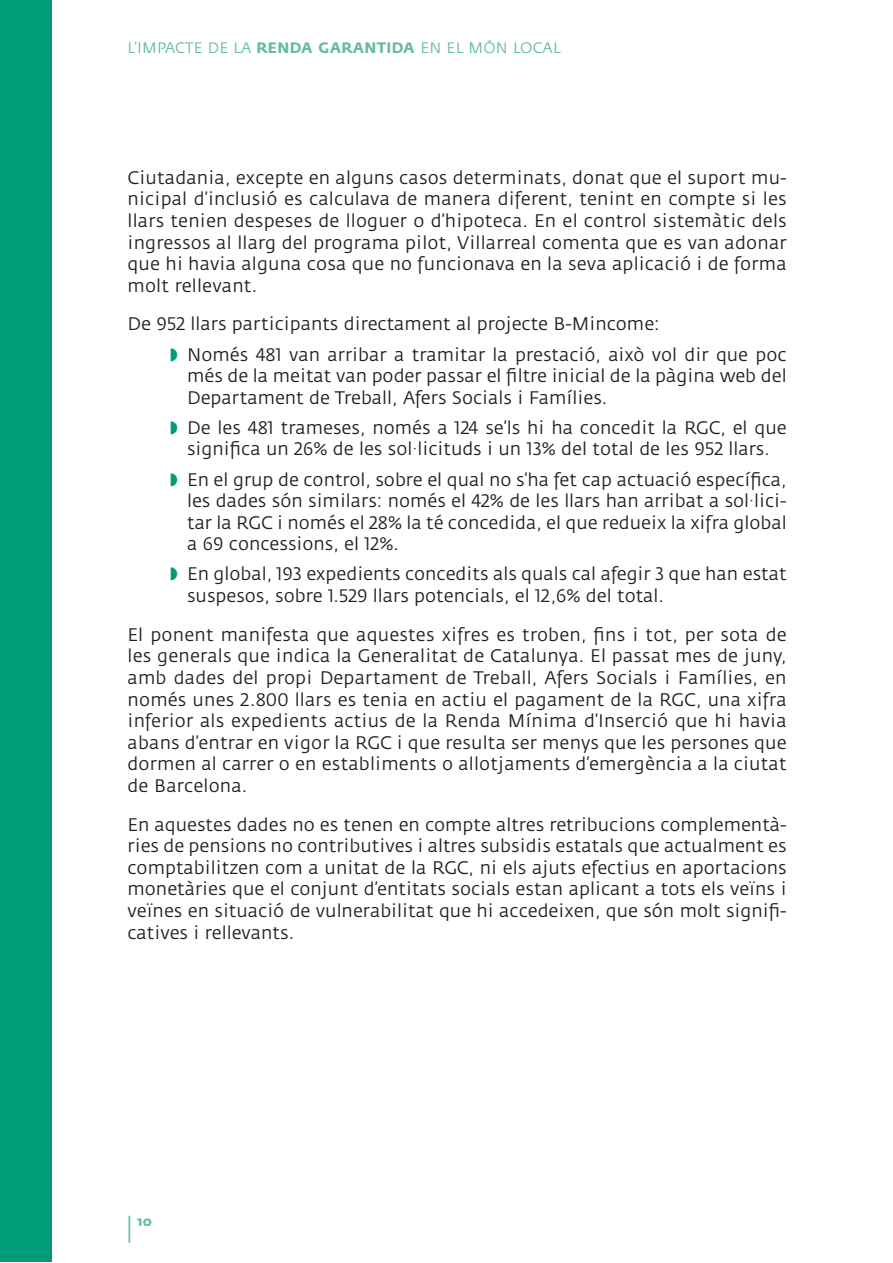
<style>
.page{position:relative;width:893px;height:1263px;background:#fff}
.page>*{position:absolute;margin:0;border:0;box-sizing:border-box;transform-origin:0 0}
.text_normal{font:18px/21.6px "Fedra Sans";color:#231f20;text-align:justify}
.text_normal_espai_2{font:18px "Fedra Sans";color:#231f20}
.t1{font:15px "Fedra Sans Book SC";letter-spacing:.02em;color:#65baa6}
.t2{font:13.5px "Fedra Sans Bold SC";color:#65baa6}
.s1{font-family:"Fedra Sans Bold SC"}
.s2{color:#009b78}
.s3{font-family:"Franklin Gothic";font-weight:600;font-size:27px}
</style>
<div class="page">
<div style="left:0;top:0;width:51px;height:1262px;background:#009b78"></div>
<p class="t1" style="left:128px;top:40px;width:434px">L’IMPACTE DE LA <span class="s1">RENDA GARANTIDA</span> EN EL MÓN LOCAL</p>
<p class="text_normal" style="left:128px;top:167px;width:661px">Ciutadania, excepte en alguns casos determinats, donat que el suport mu&shy;nicipal d’inclusió es calculava de manera diferent, tenint en compte si les llars tenien despeses de lloguer o d’hipoteca. En el control sistemàtic dels ingressos al llarg del programa pilot, Villarreal comenta que es van adonar que hi havia alguna cosa que no funcionava en la seva aplicació i de forma molt rellevant.</p>
<p class="text_normal_espai_2" style="left:128px;top:315px;width:534px">De 952 llars participants directament al projecte B-Mincome:</p>
<p class="text_normal" style="left:187px;top:344px;width:601px;text-indent:-17px"><span class="s2">◗</span> Només 481 van arribar a tramitar la prestació, això vol dir que poc més de la meitat van poder passar el filtre inicial de la pàgina web del Departament de Treball, Afers Socials i Famílies.</p>
<p class="text_normal" style="left:170px;top:417px;width:618px;text-align:center"><span class="s2">◗</span> De les 481 trameses, només a 124 se’ls hi ha concedit la RGC, el que significa un 26% de les sol·licituds i un 13% del total de les 952 llars.</p>
<p class="text_normal" style="left:187px;top:469px;width:601px;text-indent:-17px"><span class="s2">◗</span> En el grup de control, sobre el qual no s’ha fet cap actuació específica, les dades són similars: només el 42% de les llars han arribat a sol·lici&shy;tar la RGC i només el 28% la té concedida, el que redueix la xifra global a 69 concessions, el 12%.</p>
<p class="text_normal" style="left:187px;top:564px;width:601px;text-indent:-17px"><span class="s2">◗</span> En global, 193 expedients concedits als quals cal afegir 3 que han estat suspesos, sobre 1.529 llars potencials, el 12,6% del total.</p>
<p class="text_normal" style="left:128px;top:624px;width:661px">El ponent manifesta que aquestes xifres es troben, fins i tot, per sota de les generals que indica la Generalitat de Catalunya. El passat mes de juny, amb dades del propi Departament de Treball, Afers Socials i Famílies, en només unes 2.800 llars es tenia en actiu el pagament de la RGC, una xifra inferior als expedients actius de la Renda Mínima d’Inserció que hi havia abans d’entrar en vigor la RGC i que resulta ser menys que les persones que dormen al carrer o en establiments o allotjaments d’emergència a la ciutat de Barcelona.</p>
<p class="text_normal" style="left:128px;top:814px;width:661px">En aquestes dades no es tenen en compte altres retribucions complementà&shy;ries de pensions no contributives i altres subsidis estatals que actualment es comptabilitzen com a unitat de la RGC, ni els ajuts efectius en aportacions monetàries que el conjunt d’entitats socials estan aplicant a tots els veïns i veïnes en situació de vulnerabilitat que hi accedeixen, que són molt signifi&shy;catives i rellevants.</p>
<p class="t2" style="left:128px;top:1213px;width:26px"><span class="s3">|</span> 10</p>
</div>
